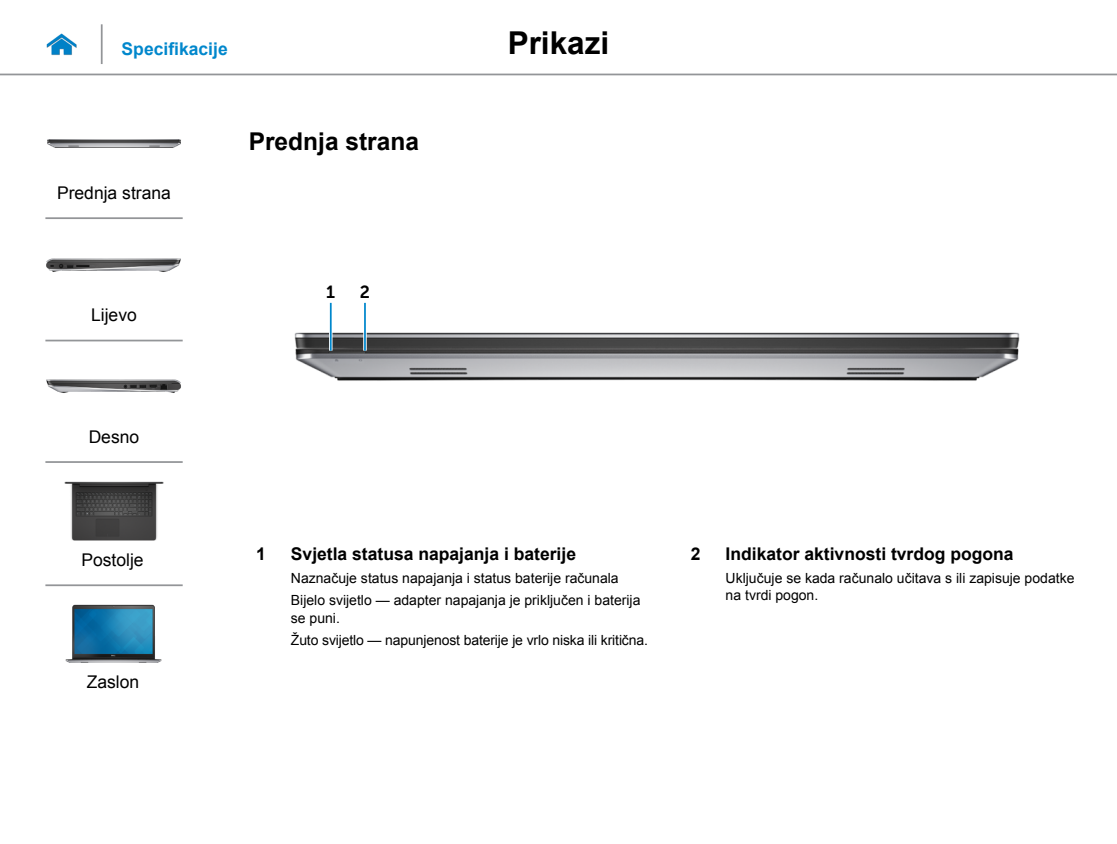
<style>
.page{position:relative;width:1117px;height:844px;background:#fff}
.page>*{position:absolute;margin:0;border:0;box-sizing:border-box;transform-origin:0 0}
.t1{font:700 31.5px "Arial";color:#000}
.Head2{font:700 24.5px "Arial";color:#000}
.Callout_Head{font:700 17.5px "Arial";color:#000}
.t2{font:17.5px "Arial";color:#000}
.Hyperlink{font:700 17.5px "Arial";color:#0087cc}
.Callout-L{font:17.5px "Museo Sans For Dell 700";color:#000}
.Callout_description{font:14px/17.5px "Arial";color:#000}
</style>
<div class="page">
<hr style="left:0;top:74px;width:1116px;height:1px;background:#939598">
<img style="left:46px;top:33px;width:31px;height:23px">
<img style="left:294px;top:332px;width:726px;height:49px">
<hr style="left:329px;top:303px;width:3px;height:47px;background:#fff">
<hr style="left:330px;top:303px;width:1px;height:47px;background:#0087cc">
<hr style="left:363px;top:303px;width:3px;height:47px;background:#fff">
<hr style="left:364px;top:303px;width:2px;height:47px;background:#0087cc">
<hr style="left:101px;top:24px;width:2px;height:40px;background:#939598">
<img style="left:47px;top:139px;width:134px;height:9px">
<img style="left:46px;top:258px;width:135px;height:14px">
<img style="left:46px;top:379px;width:135px;height:14px">
<img style="left:64px;top:481px;width:100px;height:59px">
<img style="left:65px;top:604px;width:97px;height:58px">
<hr style="left:45px;top:217px;width:138px;height:2px;background:#939598">
<hr style="left:45px;top:339px;width:138px;height:2px;background:#939598">
<hr style="left:45px;top:461px;width:138px;height:2px;background:#939598">
<hr style="left:45px;top:584px;width:138px;height:2px;background:#939598">
<p class="Hyperlink" style="left:122px;top:37px;width:108px">Specifikacije</p>
<h1 class="t1" style="left:507px;top:22px;width:103px">Prikazi</h1>
<p class="t2" style="left:57px;top:181px;width:115px">Prednja strana</p>
<p class="t2" style="left:91px;top:303px;width:47px">Lijevo</p>
<p class="t2" style="left:89px;top:425px;width:52px">Desno</p>
<p class="t2" style="left:81px;top:548px;width:64px">Postolje</p>
<p class="t2" style="left:87px;top:670px;width:54px">Zaslon</p>
<p class="Head2" style="left:249px;top:125px;width:172px">Prednja strana</p>
<p class="Callout-L" style="left:326px;top:282px;width:10px">1</p>
<p class="Callout-L" style="left:359px;top:282px;width:12px">2</p>
<p class="Callout_Head" style="left:256px;top:542px;width:11px">1</p>
<p class="Callout_Head" style="left:291px;top:542px;width:286px">Svjetla statusa napajanja i baterije</p>
<p class="Callout_description" style="left:291px;top:569px;width:329px">Naznačuje status napajanja i status baterije računala</p>
<p class="Callout_description" style="left:291px;top:591px;width:351px">Bijelo svijetlo — adapter napajanja je priključen i baterija se puni.</p>
<p class="Callout_description" style="left:291px;top:631px;width:358px">Žuto svijetlo — napunjenost baterije je vrlo niska ili kritična.</p>
<p class="Callout_Head" style="left:690px;top:542px;width:11px">2</p>
<p class="Callout_Head" style="left:725px;top:542px;width:289px">Indikator aktivnosti tvrdog pogona</p>
<p class="Callout_description" style="left:725px;top:569px;width:350px">Uključuje se kada računalo učitava s ili zapisuje podatke na tvrdi pogon.</p>
</div>
